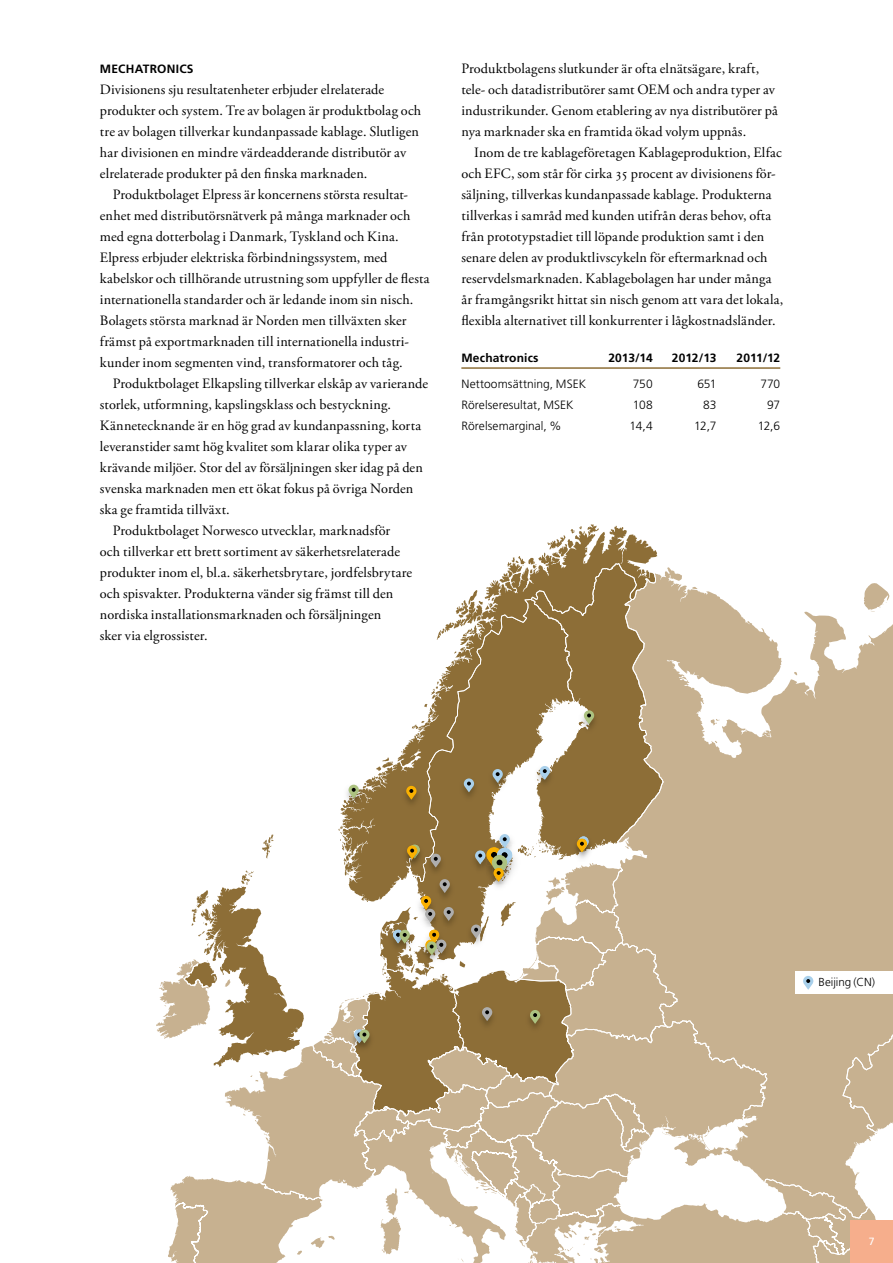
<style>
.page{position:relative;width:893px;height:1263px;background:#fff}
.page>*{position:absolute;margin:0;border:0;box-sizing:border-box;transform-origin:0 0}
.t1{font:14.25px/21px "Adobe Garamond Pro";letter-spacing:.01em;color:#000}
.t2{font:300 13.05px "Frutiger LT Std";letter-spacing:-.005em;color:#000}
.t3{font:300 12px "Frutiger LT Std";letter-spacing:.005em;color:#000}
.t4{font:700 12px "Frutiger LT Std";letter-spacing:.015em;color:#000}
.t5{font:300 11.7px "Frutiger LT Std";letter-spacing:-.005em;color:#000}
.t6{font:10.5px "Frutiger LT Std";color:#fff}
</style>
<div class="page">
<svg style="left:508px;top:524px;width:149px;height:39px"></svg>
<svg style="left:156px;top:563px;width:737px;height:700px"></svg>
<hr style="left:461px;top:367px;width:319px;height:2px;background:#8d6e37">
<div style="left:817px;top:975px;width:76px;height:16px;background:#fff"></div>
<div style="left:850px;top:1220px;width:43px;height:43px;background:#f6ae8c"></div>
<p class="t4" style="left:100px;top:62px;width:95px">MECHATRONICS</p>
<p class="t1" style="left:100px;top:80px;width:323px">Divisionens sju resultatenheter erbjuder elrelaterade produkter och system. Tre av bolagen är produktbolag och tre av bolagen tillverkar kundanpassade kablage. Slutligen har divisionen en mindre värdeadderande distributör av elrelaterade produkter på den finska marknaden.</p>
<p class="t1" style="left:100px;top:185px;width:331px;text-indent:13px">Produktbolaget Elpress är koncernens största resultat&shy;enhet med distributörsnätverk på många marknader och med egna dotterbolag i Danmark, Tyskland och Kina.<br>Elpress erbjuder elektriska förbindningssystem, med kabelskor och tillhörande utrustning som uppfyller de flesta internationella standarder och är ledande inom sin nisch.<br>Bolagets största marknad är Norden men tillväxten sker främst på exportmarknaden till internationella industri&shy;kunder inom segmenten vind, transformatorer och tåg.</p>
<p class="t1" style="left:113px;top:374px;width:317px">Produktbolaget Elkapsling tillverkar elskåp av varierande</p>
<p class="t1" style="left:100px;top:395px;width:292px">storlek, utformning, kapslingsklass och bestyckning.</p>
<p class="t1" style="left:100px;top:416px;width:323px">Kännetecknande är en hög grad av kundanpassning, korta</p>
<p class="t1" style="left:100px;top:437px;width:309px">leveranstider samt hög kvalitet som klarar olika typer av</p>
<p class="t1" style="left:100px;top:458px;width:324px">krävande miljöer. Stor del av försäljningen sker idag på den</p>
<p class="t1" style="left:100px;top:479px;width:315px">svenska marknaden men ett ökat fokus på övriga Norden</p>
<p class="t1" style="left:100px;top:500px;width:131px">ska ge framtida tillväxt.</p>
<p class="t1" style="left:113px;top:521px;width:279px">Produktbolaget Norwesco utvecklar, marknadsför</p>
<p class="t1" style="left:100px;top:542px;width:302px">och tillverkar ett brett sortiment av säkerhetsrelaterade</p>
<p class="t1" style="left:100px;top:563px;width:314px">produkter inom el, bl.a. säkerhetsbrytare, jordfelsbrytare</p>
<p class="t1" style="left:100px;top:584px;width:295px">och spisvakter. Produkterna vänder sig främst till den</p>
<p class="t1" style="left:100px;top:605px;width:283px">nordiska installationsmarknaden och försäljningen</p>
<p class="t1" style="left:100px;top:626px;width:109px">sker via elgrossister.</p>
<p class="t1" style="left:461px;top:59px;width:318px">Produktbolagens slutkunder är ofta elnätsägare, kraft, tele- och datadistributörer samt OEM och andra typer av industrikunder. Genom etablering av nya distributörer på nya marknader ska en framtida ökad volym uppnås.</p>
<p class="t1" style="left:461px;top:143px;width:324px;text-indent:13px">Inom de tre kablageföretagen Kablageproduktion, Elfac och EFC, som står för cirka 35 procent av divisionens för&shy;säljning, tillverkas kundanpassade kablage. Produkterna tillverkas i samråd med kunden utifrån deras behov, ofta från prototypstadiet till löpande produktion samt i den senare delen av produktlivscykeln för eftermarknad och reservdelsmarknaden. Kablagebolagen har under många år framgångsrikt hittat sin nisch genom att vara det lokala, flexibla alternativet till konkurrenter i lågkostnadsländer.</p>
<p class="t4" style="left:461px;top:351px;width:79px">Mechatronics</p>
<p class="t4" style="left:608px;top:351px;width:46px">2013/14</p>
<p class="t4" style="left:672px;top:351px;width:46px">2012/13</p>
<p class="t4" style="left:737px;top:351px;width:45px">2011/12</p>
<p class="t3" style="left:461px;top:377px;width:126px">Nettoomsättning, MSEK</p>
<p class="t3" style="left:633px;top:377px;width:21px">750</p>
<p class="t3" style="left:697px;top:377px;width:21px">651</p>
<p class="t3" style="left:760px;top:377px;width:21px">770</p>
<p class="t3" style="left:461px;top:398px;width:114px">Rörelseresultat, MSEK</p>
<p class="t3" style="left:633px;top:398px;width:21px">108</p>
<p class="t3" style="left:703px;top:398px;width:15px">83</p>
<p class="t3" style="left:767px;top:398px;width:15px">97</p>
<p class="t3" style="left:461px;top:419px;width:102px">Rörelsemarginal, %</p>
<p class="t3" style="left:630px;top:419px;width:25px">14,4</p>
<p class="t3" style="left:694px;top:419px;width:24px">12,7</p>
<p class="t3" style="left:758px;top:419px;width:24px">12,6</p>
<p class="t2" style="left:817px;top:975px;width:66px">Beijing (CN)</p>
<p class="t5" style="left:819px;top:976px;width:58px">Beijing (CN)</p>
<p class="t6" style="left:869px;top:1235px;width:7px">7</p>
</div>
